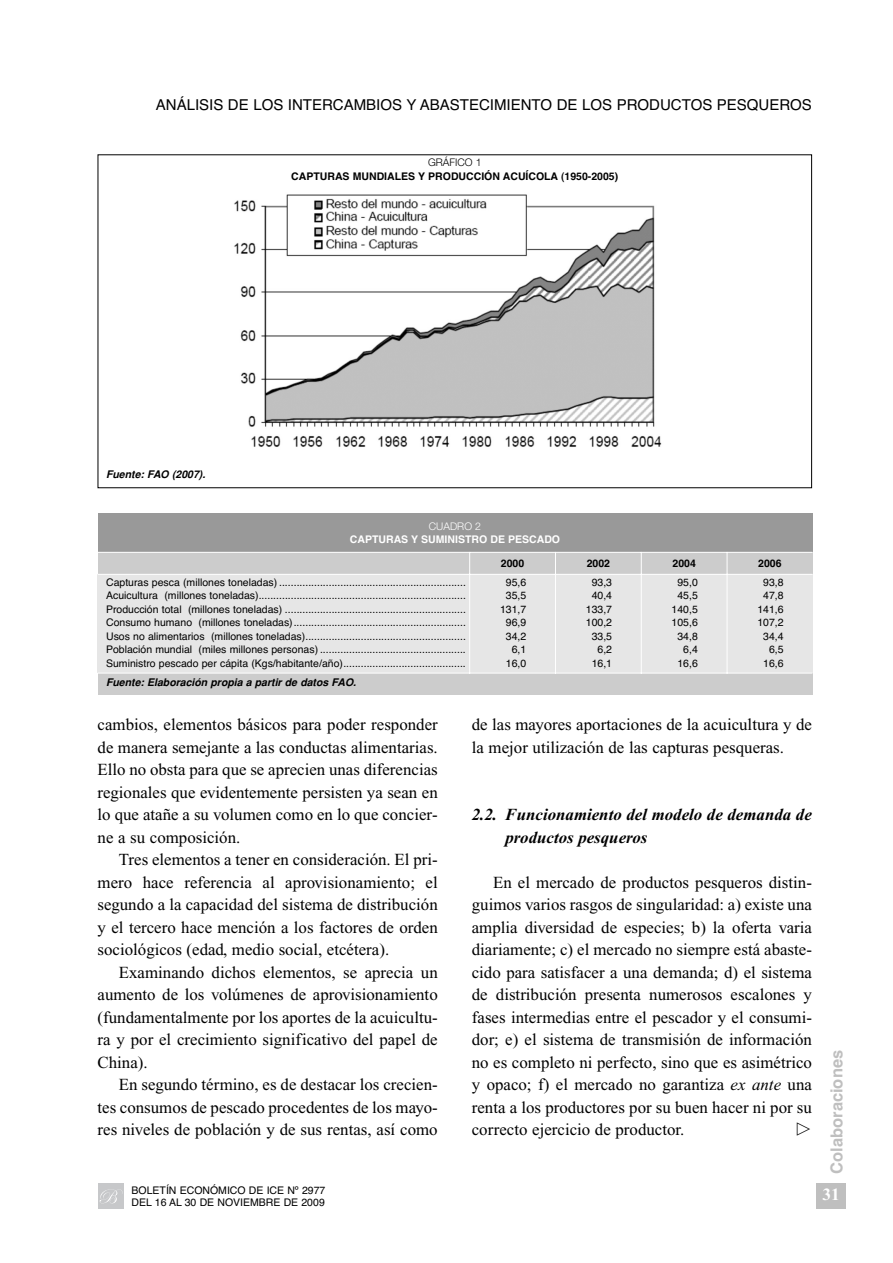
<style>
.page{position:relative;width:893px;height:1263px;background:#fff}
.page>*{position:absolute;margin:0;border:0;box-sizing:border-box;transform-origin:0 0}
.t1{font:700 17.25px "Times New Roman";color:#fff}
.t2{font:16.8px/22.5px "Times New Roman";color:#000;text-align:justify}
.t3{font:italic 700 16.8px/22.5px "Times New Roman";color:#000}
.t4{font:700 16.5px "Helvetica";color:#bfbfbf}
.t5{font:15px "Helvetica";color:#000}
.t6{font:10.5px/12.6px "Helvetica";color:#000}
.t7{font:700 10.5px "Helvetica";color:#000}
.t8{font:italic 700 10.5px "Helvetica";color:#000}
.t9{font:700 10.5px "Helvetica";color:#fff}
.t10{font:300 10.5px "Helvetica Neue";color:#000}
.t11{font:300 10.5px "Helvetica Neue";color:#fff}
.s1{font-style:italic}
</style>
<div class="page">
<div style="left:98px;top:1184px;width:25px;height:25px;background:#c7c8ca"></div>
<svg style="left:100px;top:1189px;width:22px;height:14px"></svg>
<div style="left:816px;top:1183px;width:30px;height:26px;background:#bfbfbf"></div>
<img style="left:234px;top:194px;width:428px;height:253px">
<div style="left:98px;top:514px;width:714px;height:38px;background:#999"></div>
<div style="left:98px;top:552px;width:457px;height:22px;background:#ccc"></div>
<div style="left:555px;top:552px;width:86px;height:22px;background:#ccc"></div>
<div style="left:641px;top:552px;width:86px;height:22px;background:#ccc"></div>
<div style="left:727px;top:552px;width:85px;height:22px;background:#ccc"></div>
<div style="left:98px;top:574px;width:372px;height:18px;background:#e6e6e6"></div>
<div style="left:470px;top:574px;width:85px;height:18px;background:#e6e6e6"></div>
<div style="left:555px;top:574px;width:86px;height:18px;background:#e6e6e6"></div>
<div style="left:641px;top:574px;width:86px;height:18px;background:#e6e6e6"></div>
<div style="left:727px;top:574px;width:85px;height:18px;background:#e6e6e6"></div>
<div style="left:98px;top:592px;width:372px;height:13px;background:#e6e6e6"></div>
<div style="left:470px;top:592px;width:85px;height:13px;background:#e6e6e6"></div>
<div style="left:555px;top:592px;width:86px;height:13px;background:#e6e6e6"></div>
<div style="left:641px;top:592px;width:86px;height:13px;background:#e6e6e6"></div>
<div style="left:727px;top:592px;width:85px;height:13px;background:#e6e6e6"></div>
<div style="left:98px;top:605px;width:372px;height:14px;background:#e6e6e6"></div>
<div style="left:470px;top:605px;width:85px;height:14px;background:#e6e6e6"></div>
<div style="left:555px;top:605px;width:86px;height:14px;background:#e6e6e6"></div>
<div style="left:641px;top:605px;width:86px;height:14px;background:#e6e6e6"></div>
<div style="left:727px;top:605px;width:85px;height:14px;background:#e6e6e6"></div>
<div style="left:98px;top:619px;width:372px;height:13px;background:#e6e6e6"></div>
<div style="left:470px;top:619px;width:85px;height:13px;background:#e6e6e6"></div>
<div style="left:555px;top:619px;width:86px;height:13px;background:#e6e6e6"></div>
<div style="left:641px;top:619px;width:86px;height:13px;background:#e6e6e6"></div>
<div style="left:727px;top:619px;width:85px;height:13px;background:#e6e6e6"></div>
<div style="left:98px;top:632px;width:372px;height:14px;background:#e6e6e6"></div>
<div style="left:470px;top:632px;width:85px;height:14px;background:#e6e6e6"></div>
<div style="left:555px;top:632px;width:86px;height:14px;background:#e6e6e6"></div>
<div style="left:641px;top:632px;width:86px;height:14px;background:#e6e6e6"></div>
<div style="left:727px;top:632px;width:85px;height:14px;background:#e6e6e6"></div>
<div style="left:98px;top:646px;width:372px;height:13px;background:#e6e6e6"></div>
<div style="left:470px;top:646px;width:85px;height:13px;background:#e6e6e6"></div>
<div style="left:555px;top:646px;width:86px;height:13px;background:#e6e6e6"></div>
<div style="left:641px;top:646px;width:86px;height:13px;background:#e6e6e6"></div>
<div style="left:727px;top:646px;width:85px;height:13px;background:#e6e6e6"></div>
<div style="left:98px;top:659px;width:372px;height:14px;background:#e6e6e6"></div>
<div style="left:470px;top:659px;width:85px;height:14px;background:#e6e6e6"></div>
<div style="left:555px;top:659px;width:86px;height:14px;background:#e6e6e6"></div>
<div style="left:641px;top:659px;width:86px;height:14px;background:#e6e6e6"></div>
<div style="left:727px;top:659px;width:85px;height:14px;background:#e6e6e6"></div>
<div style="left:98px;top:673px;width:714px;height:22px;background:#ccc"></div>
<hr style="left:469px;top:552px;width:1px;height:121px;background:#fff">
<hr style="left:555px;top:552px;width:1px;height:121px;background:#fff">
<hr style="left:641px;top:552px;width:1px;height:121px;background:#fff">
<hr style="left:727px;top:552px;width:1px;height:121px;background:#fff">
<hr style="left:98px;top:552px;width:714px;height:1px;background:#fff">
<hr style="left:98px;top:574px;width:714px;height:1px;background:#fff">
<hr style="left:98px;top:673px;width:714px;height:1px;background:#fff">
<p class="t5" style="left:156px;top:99px;width:658px">ANÁLISIS DE LOS INTERCAMBIOS Y ABASTECIMIENTO DE LOS PRODUCTOS PESQUEROS</p>
<p class="t10" style="left:428px;top:159px;width:55px">GRÁFICO 1</p>
<p class="t7" style="left:291px;top:172px;width:328px">CAPTURAS MUNDIALES Y PRODUCCIÓN ACUÍCOLA (1950-2005)</p>
<p class="t8" style="left:106px;top:471px;width:103px">Fuente: FAO (2007).</p>
<p class="t11" style="left:429px;top:522px;width:54px">CUADRO 2</p>
<p class="t9" style="left:350px;top:536px;width:212px">CAPTURAS Y SUMINISTRO DE PESCADO</p>
<p class="t7" style="left:501px;top:560px;width:25px">2000</p>
<p class="t7" style="left:587px;top:560px;width:25px">2002</p>
<p class="t7" style="left:672px;top:560px;width:25px">2004</p>
<p class="t7" style="left:758px;top:560px;width:25px">2006</p>
<p class="t6" style="left:106px;top:577px;width:361px">Capturas pesca (millones toneladas) ................................................................</p>
<p class="t6" style="left:506px;top:577px;width:22px">95,6</p>
<p class="t6" style="left:592px;top:577px;width:22px">93,3</p>
<p class="t6" style="left:677px;top:577px;width:22px">95,0</p>
<p class="t6" style="left:763px;top:577px;width:22px">93,8</p>
<p class="t6" style="left:106px;top:590px;width:361px">Acuicultura (millones toneladas).......................................................................</p>
<p class="t6" style="left:506px;top:590px;width:22px">35,5</p>
<p class="t6" style="left:592px;top:590px;width:22px">40,4</p>
<p class="t6" style="left:677px;top:590px;width:22px">45,5</p>
<p class="t6" style="left:763px;top:590px;width:22px">47,8</p>
<p class="t6" style="left:106px;top:604px;width:361px">Producción total (millones toneladas) ..............................................................</p>
<p class="t6" style="left:500px;top:604px;width:28px">131,7</p>
<p class="t6" style="left:586px;top:604px;width:28px">133,7</p>
<p class="t6" style="left:672px;top:604px;width:28px">140,5</p>
<p class="t6" style="left:757px;top:604px;width:28px">141,6</p>
<p class="t6" style="left:106px;top:617px;width:361px">Consumo humano (millones toneladas)...........................................................</p>
<p class="t6" style="left:506px;top:617px;width:22px">96,9</p>
<p class="t6" style="left:586px;top:617px;width:28px">100,2</p>
<p class="t6" style="left:672px;top:617px;width:28px">105,6</p>
<p class="t6" style="left:757px;top:617px;width:28px">107,2</p>
<p class="t6" style="left:106px;top:631px;width:361px">Usos no alimentarios (millones toneladas).......................................................</p>
<p class="t6" style="left:506px;top:631px;width:22px">34,2</p>
<p class="t6" style="left:592px;top:631px;width:22px">33,5</p>
<p class="t6" style="left:677px;top:631px;width:22px">34,8</p>
<p class="t6" style="left:763px;top:631px;width:22px">34,4</p>
<p class="t6" style="left:106px;top:644px;width:361px">Población mundial (miles millones personas) ..................................................</p>
<p class="t6" style="left:512px;top:644px;width:16px">6,1</p>
<p class="t6" style="left:597px;top:644px;width:16px">6,2</p>
<p class="t6" style="left:683px;top:644px;width:16px">6,4</p>
<p class="t6" style="left:769px;top:644px;width:16px">6,5</p>
<p class="t6" style="left:106px;top:658px;width:361px">Suministro pescado per cápita (Kgs/habitante/año)..........................................</p>
<p class="t6" style="left:506px;top:658px;width:22px">16,0</p>
<p class="t6" style="left:592px;top:658px;width:22px">16,1</p>
<p class="t6" style="left:677px;top:658px;width:22px">16,6</p>
<p class="t6" style="left:763px;top:658px;width:22px">16,6</p>
<p class="t8" style="left:106px;top:679px;width:254px">Fuente: Elaboración propia a partir de datos FAO.</p>
<p class="t2" style="left:98px;top:715px;width:342px">cambios, elementos básicos para poder responder de manera semejante a las conductas alimentarias.<br>Ello no obsta para que se aprecien unas diferencias regionales que evidentemente persisten ya sean en lo que atañe a su volumen como en lo que concier&shy;ne a su composición.</p>
<p class="t2" style="left:98px;top:850px;width:342px;text-indent:21px">Tres elementos a tener en consideración. El pri&shy;mero hace referencia al aprovisionamiento; el segundo a la capacidad del sistema de distribución y el tercero hace mención a los factores de orden sociológicos (edad, medio social, etcétera).</p>
<p class="t2" style="left:98px;top:962px;width:342px;text-indent:21px">Examinando dichos elementos, se aprecia un aumento de los volúmenes de aprovisionamiento (fundamentalmente por los aportes de la acuicultu&shy;ra y por el crecimiento significativo del papel de China).</p>
<p class="t2" style="left:98px;top:1075px;width:342px;text-indent:21px">En segundo término, es de destacar los crecien&shy;tes consumos de pescado procedentes de los mayo&shy;res niveles de población y de sus rentas, así como</p>
<p class="t2" style="left:472px;top:715px;width:342px">de las mayores aportaciones de la acuicultura y de la mejor utilización de las capturas pesqueras.</p>
<p class="t3" style="left:506px;top:805px;width:308px;text-indent:-34px">2.2. Funcionamiento del modelo de demanda de productos pesqueros</p>
<p class="t2" style="left:472px;top:872px;width:342px;text-indent:21px">En el mercado de productos pesqueros distin&shy;guimos varios rasgos de singularidad: a) existe una amplia diversidad de especies; b) la oferta varia diariamente; c) el mercado no siempre está abaste&shy;cido para satisfacer a una demanda; d) el sistema de distribución presenta numerosos escalones y fases intermedias entre el pescador y el consumi&shy;dor; e) el sistema de transmisión de información no es completo ni perfecto, sino que es asimétrico y opaco; f) el mercado no garantiza <span class="s1">ex ante</span> una renta a los productores por su buen hacer ni por su correcto ejercicio de productor.</p>
<p class="t4" style="left:830px;top:1174px;width:125px;rotate:-90deg">Colaboraciones</p>
<p class="t6" style="left:132px;top:1185px;width:195px">BOLETÍN ECONÓMICO DE ICE Nº 2977<br>DEL 16 AL 30 DE NOVIEMBRE DE 2009</p>
<p class="t1" style="left:822px;top:1188px;width:19px">31</p>
</div>
